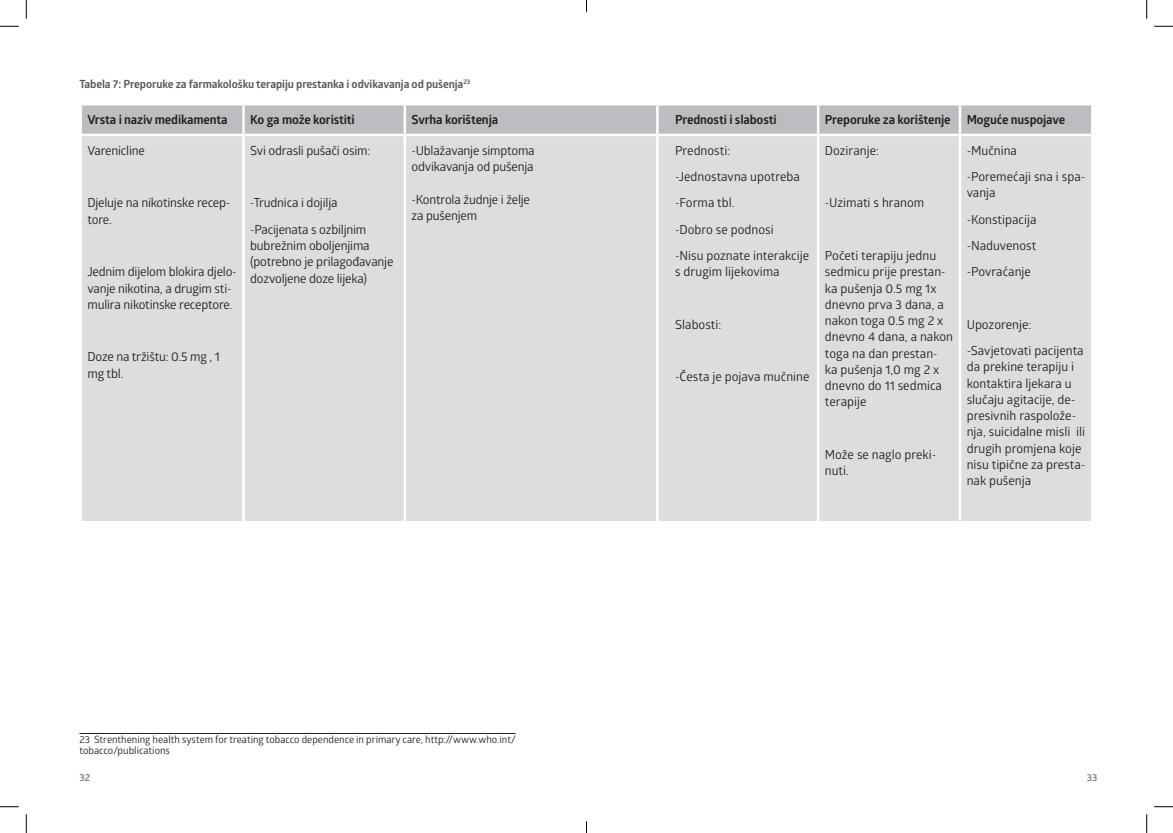
<style>
.page{position:relative;width:1173px;height:833px;background:#fff}
.page>*{position:absolute;margin:0;border:0;box-sizing:border-box;transform-origin:0 0}
.BODY_tekst{font:12.5px/16.2px "Glober";color:#231f20}
.BODY_tekst-2{font:700 12.5px "Glober";letter-spacing:-.015em;color:#231f20}
.Naslovi_Tabela_i_gra{font:700 11.25px "Glober";letter-spacing:-.01em;color:#57585a}
.FUsNOTE{font:10px/10px "Glober";color:#231f20}
.t1{font:700 10px "Glober";color:#808285}
</style>
<div class="page">
<div style="left:82px;top:105px;width:1008px;height:28px;background:#bcbdc0"></div>
<div style="left:82px;top:136px;width:1008px;height:384px;background:#dcdddf"></div>
<hr style="left:242px;top:105px;width:3px;height:28px;background:#fff">
<hr style="left:403px;top:105px;width:3px;height:28px;background:#fff">
<hr style="left:656px;top:105px;width:2px;height:28px;background:#fff">
<hr style="left:816px;top:105px;width:3px;height:28px;background:#fff">
<hr style="left:958px;top:105px;width:3px;height:28px;background:#fff">
<hr style="left:242px;top:136px;width:3px;height:384px;background:#fff">
<hr style="left:403px;top:136px;width:3px;height:384px;background:#fff">
<hr style="left:656px;top:136px;width:2px;height:384px;background:#fff">
<hr style="left:816px;top:136px;width:3px;height:384px;background:#fff">
<hr style="left:958px;top:136px;width:3px;height:384px;background:#fff">
<hr style="left:79px;top:732px;width:436px;height:1px;background:#231f20">
<svg style="left:0;top:25px;width:19px;height:2px"></svg>
<svg style="left:1154px;top:25px;width:18px;height:2px"></svg>
<svg style="left:0;top:806px;width:19px;height:1px"></svg>
<svg style="left:1154px;top:806px;width:18px;height:1px"></svg>
<svg style="left:25px;top:0;width:2px;height:19px"></svg>
<svg style="left:25px;top:814px;width:2px;height:18px"></svg>
<svg style="left:1146px;top:0;width:1px;height:19px"></svg>
<svg style="left:1146px;top:814px;width:1px;height:18px"></svg>
<p class="Naslovi_Tabela_i_gra" style="left:79px;top:76px;width:392px">Tabela 7: Preporuke za farmakološku terapiju prestanka i odvikavanja od pušenja<sup>23</sup></p>
<p class="BODY_tekst-2" style="left:87px;top:111px;width:142px">Vrsta i naziv medikamenta</p>
<p class="BODY_tekst-2" style="left:250px;top:111px;width:106px">Ko ga može koristiti</p>
<p class="BODY_tekst-2" style="left:411px;top:111px;width:88px">Svrha korištenja</p>
<p class="BODY_tekst-2" style="left:675px;top:111px;width:103px">Prednosti i slabosti</p>
<p class="BODY_tekst-2" style="left:824px;top:111px;width:127px">Preporuke za korištenje</p>
<p class="BODY_tekst-2" style="left:966px;top:111px;width:100px">Moguće nuspojave</p>
<p class="BODY_tekst" style="left:87px;top:142px;width:59px">Varenicline</p>
<p class="BODY_tekst" style="left:250px;top:142px;width:121px">Svi odrasli pušači osim:</p>
<p class="BODY_tekst" style="left:411px;top:142px;width:125px">-Ublažavanje simptoma</p>
<p class="BODY_tekst" style="left:411px;top:158px;width:124px">odvikavanja od pušenja</p>
<p class="BODY_tekst" style="left:411px;top:190px;width:120px">-Kontrola žudnje i želje</p>
<p class="BODY_tekst" style="left:411px;top:207px;width:67px">za pušenjem</p>
<p class="BODY_tekst" style="left:675px;top:142px;width:57px">Prednosti:</p>
<p class="BODY_tekst" style="left:675px;top:168px;width:126px">-Jednostavna upotreba</p>
<p class="BODY_tekst" style="left:675px;top:194px;width:61px">-Forma tbl.</p>
<p class="BODY_tekst" style="left:675px;top:220px;width:100px">-Dobro se podnosi</p>
<p class="BODY_tekst" style="left:675px;top:247px;width:135px">-Nisu poznate interakcije s drugim lijekovima</p>
<p class="BODY_tekst" style="left:966px;top:142px;width:52px">-Mučnina</p>
<p class="BODY_tekst" style="left:966px;top:168px;width:120px">-Poremećaji sna i spa&shy;vanja</p>
<p class="BODY_tekst" style="left:966px;top:210px;width:71px">-Konstipacija</p>
<p class="BODY_tekst" style="left:966px;top:237px;width:71px">-Naduvenost</p>
<p class="BODY_tekst" style="left:966px;top:263px;width:66px">-Povraćanje</p>
<p class="BODY_tekst" style="left:824px;top:142px;width:56px">Doziranje:</p>
<p class="BODY_tekst" style="left:87px;top:194px;width:144px">Djeluje na nikotinske recep&shy;tore.</p>
<p class="BODY_tekst" style="left:250px;top:194px;width:89px">-Trudnica i dojilja</p>
<p class="BODY_tekst" style="left:250px;top:220px;width:145px">-Pacijenata s ozbiljnim bubrežnim oboljenjima (potrebno je prilagođavanje dozvoljene doze lijeka)</p>
<p class="BODY_tekst" style="left:824px;top:194px;width:101px">-Uzimati s hranom</p>
<p class="BODY_tekst" style="left:824px;top:247px;width:130px">Početi terapiju jednu sedmicu prije prestan&shy;ka pušenja 0.5 mg 1x dnevno prva 3 dana, a nakon toga 0.5 mg 2 x dnevno 4 dana, a nakon toga na dan prestan&shy;ka pušenja 1,0 mg 2 x dnevno do 11 sedmica terapije</p>
<p class="BODY_tekst" style="left:87px;top:263px;width:151px">Jednim dijelom blokira djelo&shy;vanje nikotina, a drugim sti&shy;mulira nikotinske receptore.</p>
<p class="BODY_tekst" style="left:675px;top:315px;width:48px">Slabosti:</p>
<p class="BODY_tekst" style="left:966px;top:315px;width:66px">Upozorenje:</p>
<p class="BODY_tekst" style="left:966px;top:342px;width:120px">-Savjetovati pacijenta da prekine terapiju i kontaktira ljekara u slučaju agitacije, de&shy;presivnih raspolože&shy;nja, suicidalne misli ili drugih promjena koje nisu tipične za presta&shy;nak pušenja</p>
<p class="BODY_tekst" style="left:87px;top:348px;width:134px">Doze na tržištu: 0.5 mg , 1 mg tbl.</p>
<p class="BODY_tekst" style="left:675px;top:368px;width:136px">-Česta je pojava mučnine</p>
<p class="BODY_tekst" style="left:824px;top:445px;width:113px">Može se naglo preki&shy;nuti.</p>
<p class="FUsNOTE" style="left:79px;top:734px;width:437px">23 Strenthening health system for treating tobacco dependence in primary care, http://www.who.int/ tobacco/publications</p>
<p class="t1" style="left:79px;top:770px;width:12px">32</p>
<p class="t1" style="left:1086px;top:770px;width:12px">33</p>
</div>
